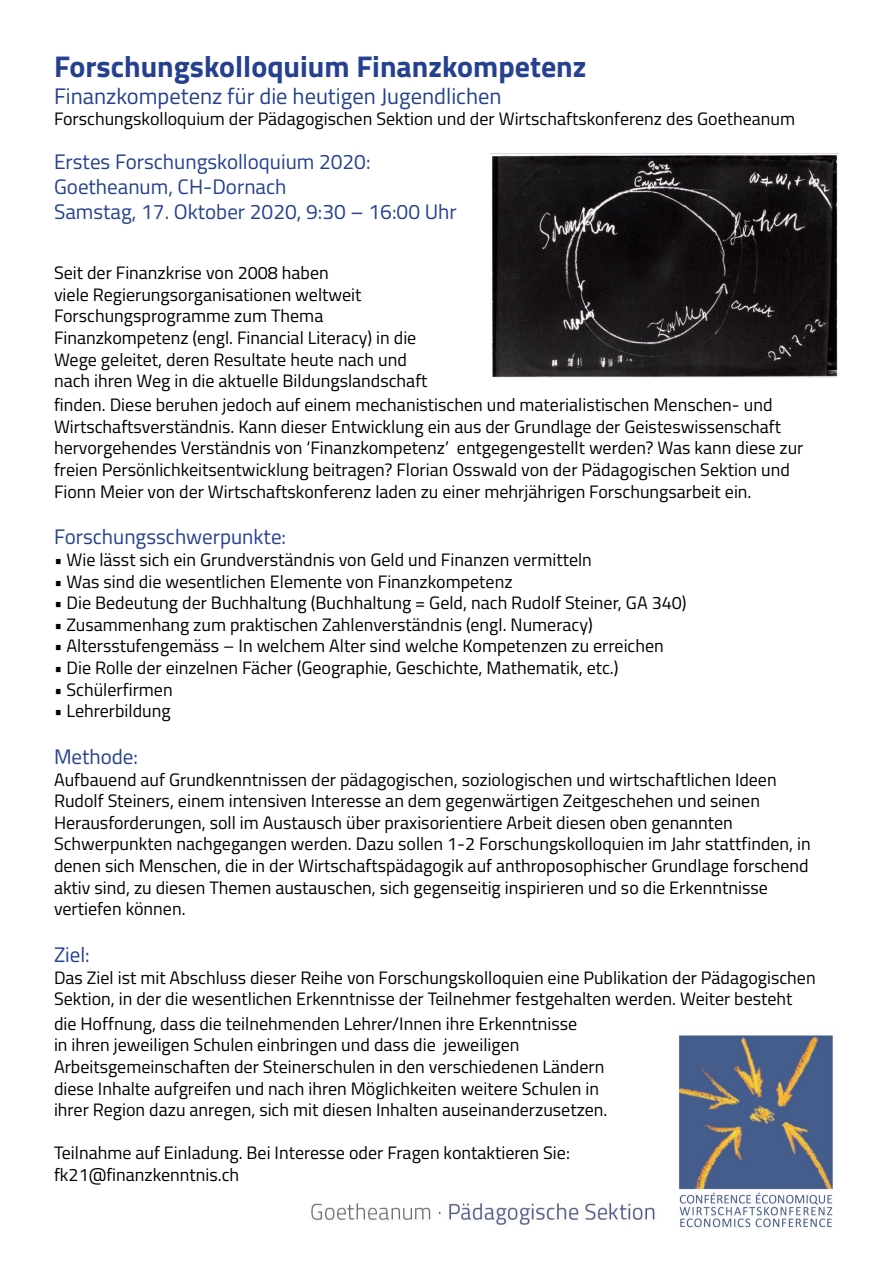
<style>
.page{position:relative;width:893px;height:1263px;background:#fff}
.page>*{position:absolute;margin:0;border:0;box-sizing:border-box;transform-origin:0 0}
.t1{font:700 30px "Titillium";color:#25408f}
.t2{font:22.5px "Titillium";color:#25408f}
.t3{font:21px/25.2px "Titillium";color:#25408f}
.t4{font:18px/21.6px "Titillium";color:#000}
</style>
<div class="page">
<img style="left:490px;top:153px;width:349px;height:225px">
<img style="left:678px;top:1035px;width:155px;height:194px">
<img style="left:311px;top:1203px;width:345px;height:22px">
<h1 class="t1" style="left:54px;top:43px;width:534px">Forschungskolloquium Finanzkompetenz</h1>
<p class="t2" style="left:54px;top:79px;width:449px">Finanzkompetenz für die heutigen Jugendlichen</p>
<p class="t4" style="left:54px;top:107px;width:743px">Forschungskolloquium der Pädagogischen Sektion und der Wirtschaftskonferenz des Goetheanum</p>
<p class="t3" style="left:54px;top:148px;width:404px">Erstes Forschungskolloquium 2020:<br>Goetheanum, CH-Dornach<br>Samstag, 17. Oktober 2020, 9:30 – 16:00 Uhr</p>
<p class="t4" style="left:54px;top:261px;width:375px">Seit der Finanzkrise von 2008 haben<br>viele Regierungsorganisationen weltweit Forschungsprogramme zum Thema Finanzkompetenz (engl. Financial Literacy) in die Wege geleitet, deren Resultate heute nach und nach ihren Weg in die aktuelle Bildungslandschaft</p>
<p class="t4" style="left:54px;top:393px;width:751px">finden. Diese beruhen jedoch auf einem mechanistischen und materialistischen Menschen- und Wirtschaftsverständnis. Kann dieser Entwicklung ein aus der Grundlage der Geisteswissenschaft hervorgehendes Verständnis von ‘Finanzkompetenz’ entgegengestellt werden? Was kann diese zur freien Persönlichkeitsentwicklung beitragen? Florian Osswald von der Pädagogischen Sektion und Fionn Meier von der Wirtschaftskonferenz laden zu einer mehrjährigen Forschungsarbeit ein.</p>
<p class="t3" style="left:54px;top:523px;width:234px">Forschungsschwerpunkte:</p>
<p class="t4" style="left:54px;top:548px;width:539px">• Wie lässt sich ein Grundverständnis von Geld und Finanzen vermitteln</p>
<p class="t4" style="left:54px;top:569px;width:460px">• Was sind die wesentlichen Elemente von Finanzkompetenz</p>
<p class="t4" style="left:54px;top:591px;width:634px">• Die Bedeutung der Buchhaltung (Buchhaltung = Geld, nach Rudolf Steiner, GA 340)</p>
<p class="t4" style="left:54px;top:613px;width:540px">• Zusammenhang zum praktischen Zahlenverständnis (engl. Numeracy)</p>
<p class="t4" style="left:54px;top:634px;width:611px">• Altersstufengemäss – In welchem Alter sind welche Kompetenzen zu erreichen</p>
<p class="t4" style="left:54px;top:656px;width:566px">• Die Rolle der einzelnen Fächer (Geographie, Geschichte, Mathematik, etc.)</p>
<p class="t4" style="left:54px;top:677px;width:120px">• Schülerfirmen</p>
<p class="t4" style="left:54px;top:699px;width:118px">• Lehrerbildung</p>
<p class="t3" style="left:54px;top:743px;width:86px">Methode:</p>
<p class="t4" style="left:54px;top:767px;width:758px">Aufbauend auf Grundkenntnissen der pädagogischen, soziologischen und wirtschaftlichen Ideen Rudolf Steiners, einem intensiven Interesse an dem gegenwärtigen Zeitgeschehen und seinen Herausforderungen, soll im Austausch über praxisorientiere Arbeit diesen oben genannten Schwerpunkten nachgegangen werden. Dazu sollen 1-2 Forschungskolloquien im Jahr stattfinden, in denen sich Menschen, die in der Wirtschaftspädagogik auf anthroposophischer Grundlage forschend aktiv sind, zu diesen Themen austauschen, sich gegenseitig inspirieren und so die Erkenntnisse vertiefen können.</p>
<p class="t3" style="left:54px;top:941px;width:37px">Ziel:</p>
<p class="t4" style="left:54px;top:965px;width:763px">Das Ziel ist mit Abschluss dieser Reihe von Forschungskolloquien eine Publikation der Pädagogischen<br>Sektion, in der die wesentlichen Erkenntnisse der Teilnehmer festgehalten werden. Weiter besteht</p>
<p class="t4" style="left:54px;top:1012px;width:555px">die Hoffnung, dass die teilnehmenden Lehrer/Innen ihre Erkenntnisse<br>in ihren jeweiligen Schulen einbringen und dass die jeweiligen Arbeitsgemeinschaften der Steinerschulen in den verschiedenen Ländern diese Inhalte aufgreifen und nach ihren Möglichkeiten weitere Schulen in ihrer Region dazu anregen, sich mit diesen Inhalten auseinanderzusetzen.</p>
<p class="t4" style="left:54px;top:1141px;width:517px">Teilnahme auf Einladung. Bei Interesse oder Fragen kontaktieren Sie: fk21@finanzkenntnis.ch</p>
</div>
